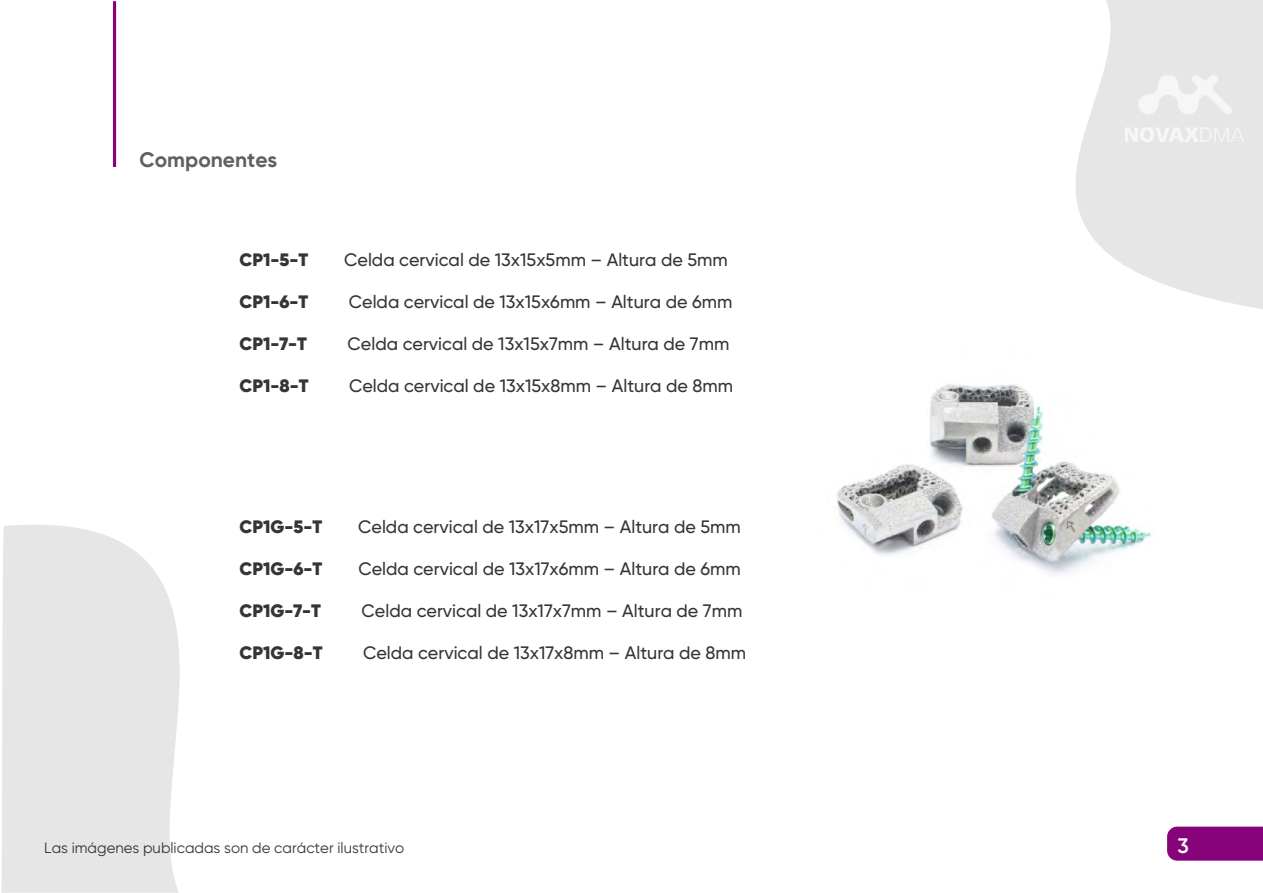
<style>
.page{position:relative;width:1263px;height:893px;background:#fff}
.page>*{position:absolute;margin:0;border:0;box-sizing:border-box;transform-origin:0 0}
.t1{font:700 21px "Gilroy";color:#606062}
.t2{font:600 21px "Gilroy";color:#fefefe}
.t3{font:500 18px "Gilroy";color:#373435}
.t4{font:800 18px "Gilroy";color:#373435}
.t5{font:15px "Gilroy";color:#373435}
</style>
<div class="page">
<div style="left:1167px;top:827px;width:96px;height:34px;background:#87037a"></div>
<svg style="left:2px;top:525px;width:178px;height:368px;background:#e7e7e7"></svg>
<svg style="left:1075px;top:0;width:188px;height:309px;fill:#e6e6e6"></svg>
<img style="left:1125px;top:75px;width:119px;height:69px">
<hr style="left:113px;top:1px;width:3px;height:166px;background:#87037a">
<img style="left:837px;top:384px;width:315px;height:191px">
<p class="t1" style="left:140px;top:151px;width:139px">Componentes</p>
<p class="t4" style="left:239px;top:252px;width:70px">CP1-5-T</p>
<p class="t3" style="left:344px;top:252px;width:385px">Celda cervical de 13x15x5mm – Altura de 5mm</p>
<p class="t4" style="left:239px;top:294px;width:70px">CP1-6-T</p>
<p class="t3" style="left:349px;top:294px;width:385px">Celda cervical de 13x15x6mm – Altura de 6mm</p>
<p class="t4" style="left:239px;top:336px;width:69px">CP1-7-T</p>
<p class="t3" style="left:348px;top:336px;width:383px">Celda cervical de 13x15x7mm – Altura de 7mm</p>
<p class="t4" style="left:239px;top:378px;width:71px">CP1-8-T</p>
<p class="t3" style="left:349px;top:378px;width:385px">Celda cervical de 13x15x8mm – Altura de 8mm</p>
<p class="t4" style="left:239px;top:519px;width:84px">CP1G-5-T</p>
<p class="t3" style="left:358px;top:519px;width:384px">Celda cervical de 13x17x5mm – Altura de 5mm</p>
<p class="t4" style="left:239px;top:561px;width:84px">CP1G-6-T</p>
<p class="t3" style="left:358px;top:561px;width:384px">Celda cervical de 13x17x6mm – Altura de 6mm</p>
<p class="t4" style="left:239px;top:603px;width:83px">CP1G-7-T</p>
<p class="t3" style="left:362px;top:603px;width:382px">Celda cervical de 13x17x7mm – Altura de 7mm</p>
<p class="t4" style="left:239px;top:645px;width:85px">CP1G-8-T</p>
<p class="t3" style="left:363px;top:645px;width:385px">Celda cervical de 13x17x8mm – Altura de 8mm</p>
<p class="t5" style="left:44px;top:841px;width:361px">Las imágenes publicadas son de carácter ilustrativo</p>
<p class="t2" style="left:1177px;top:836px;width:13px">3</p>
</div>
